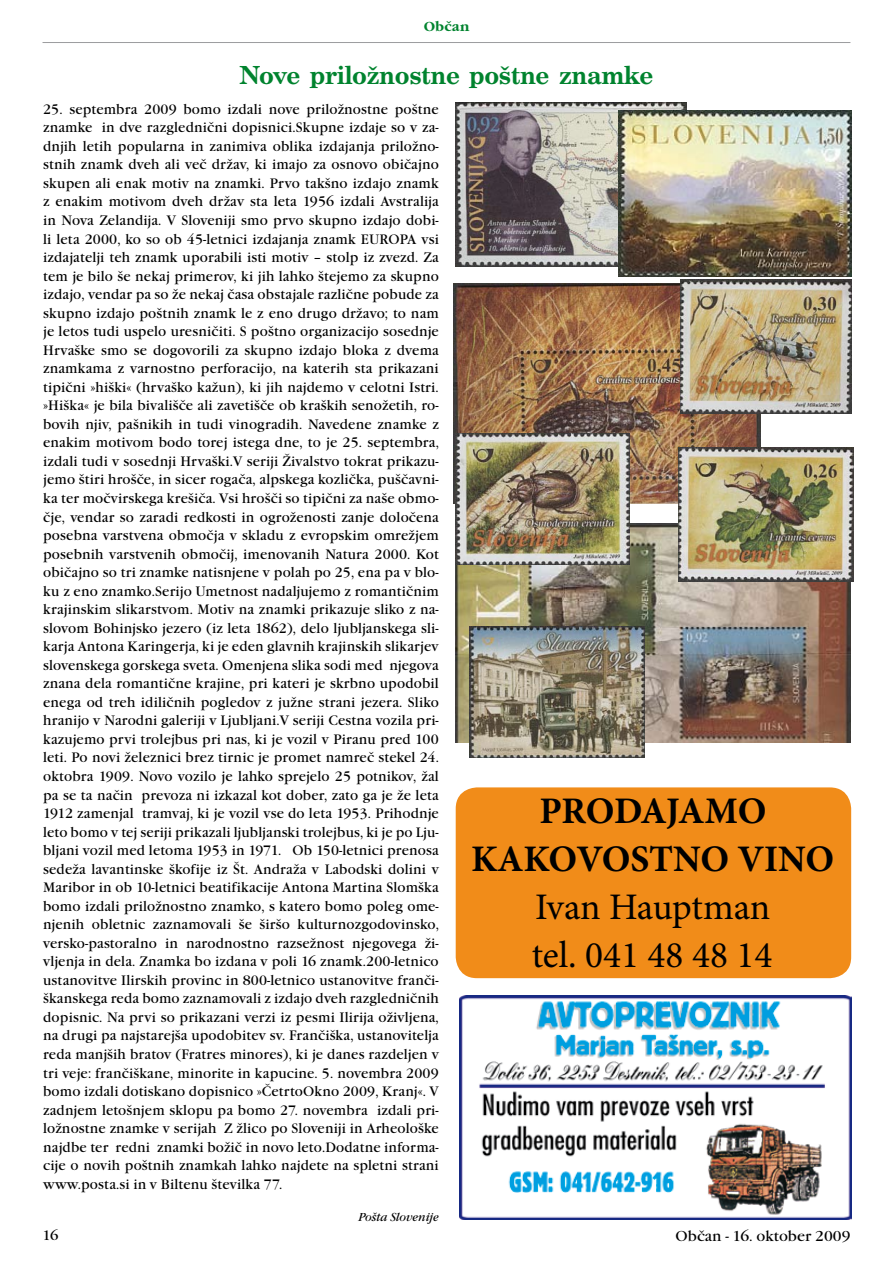
<style>
.page{position:relative;width:893px;height:1263px;background:#fff}
.page>*{position:absolute;margin:0;border:0;box-sizing:border-box;transform-origin:0 0}
.t1{font:37.5px/48px "Minion Pro";letter-spacing:-.005em;color:#000}
.t2{font:700 37.5px/48px "Minion Pro";letter-spacing:-.01em;color:#000;text-align:center}
.t3{font:700 27px "Century Sch TEE";letter-spacing:-.01em;color:#00832e}
.t4{font:15px "Garamond Itc TEE";color:#000}
.t5{font:14.25px/18.6px "Garamond Itc TEE";letter-spacing:.01em;color:#000;text-align:justify;scale:.96 1}
.t6{font:14.25px "Garamond Itc TEE";letter-spacing:.01em;color:#000}
.t7{font:700 13.5px "Garamond Itc TEE";letter-spacing:.01em;color:#00832e}
.t8{font:italic 12px "Garamond Itc TEE";color:#000;scale:.96 1}
</style>
<div class="page">
<hr style="left:43px;top:42px;width:807px;height:1px;background:#9c9d9f">
<div style="left:456px;top:787px;width:395px;height:191px;background:#f18c19;border-radius:21px"></div>
<img style="left:460px;top:995px;width:391px;height:225px">
<img style="left:455px;top:523px;width:395px;height:220px">
<img style="left:454px;top:284px;width:306px;height:220px">
<img style="left:680px;top:279px;width:172px;height:134px">
<img style="left:455px;top:434px;width:175px;height:131px">
<img style="left:679px;top:448px;width:174px;height:133px">
<img style="left:455px;top:102px;width:231px;height:165px">
<img style="left:469px;top:626px;width:175px;height:131px">
<img style="left:618px;top:111px;width:234px;height:165px">
<p class="t7" style="left:424px;top:19px;width:47px">Občan</p>
<h2 class="t3" style="left:240px;top:60px;width:415px">Nove priložnostne poštne znamke</h2>
<p class="t5" style="left:43px;top:100px;width:414px">25. septembra 2009 bomo izdali nove priložnostne poštne znamke in dve razglednični dopisnici.Skupne izdaje so v za&shy;dnjih letih popularna in zanimiva oblika izdajanja priložno&shy;stnih znamk dveh ali več držav, ki imajo za osnovo običajno skupen ali enak motiv na znamki. Prvo takšno izdajo znamk z enakim motivom dveh držav sta leta 1956 izdali Avstralija in Nova Zelandija. V Sloveniji smo prvo skupno izdajo dobi&shy;li leta 2000, ko so ob 45-letnici izdajanja znamk EUROPA vsi izdajatelji teh znamk uporabili isti motiv – stolp iz zvezd. Za tem je bilo še nekaj primerov, ki jih lahko štejemo za skupno izdajo, vendar pa so že nekaj časa obstajale različne pobude za skupno izdajo poštnih znamk le z eno drugo državo; to nam je letos tudi uspelo uresničiti. S poštno organizacijo sosednje Hrvaške smo se dogovorili za skupno izdajo bloka z dvema znamkama z varnostno perforacijo, na katerih sta prikazani tipični »hiški« (hrvaško kažun), ki jih najdemo v celotni Istri. »Hiška« je bila bivališče ali zavetišče ob kraških senožetih, ro&shy;bovih njiv, pašnikih in tudi vinogradih. Navedene znamke z enakim motivom bodo torej istega dne, to je 25. septembra, izdali tudi v sosednji Hrvaški.V seriji Živalstvo tokrat prikazu&shy;jemo štiri hrošče, in sicer rogača, alpskega kozlička, puščavni&shy;ka ter močvirskega krešiča. Vsi hrošči so tipični za naše obmo&shy;čje, vendar so zaradi redkosti in ogroženosti zanje določena posebna varstvena območja v skladu z evropskim omrežjem posebnih varstvenih območij, imenovanih Natura 2000. Kot običajno so tri znamke natisnjene v polah po 25, ena pa v blo&shy;ku z eno znamko.Serijo Umetnost nadaljujemo z romantičnim krajinskim slikarstvom. Motiv na znamki prikazuje sliko z na&shy;slovom Bohinjsko jezero (iz leta 1862), delo ljubljanskega sli&shy;karja Antona Karingerja, ki je eden glavnih krajinskih slikarjev slovenskega gorskega sveta. Omenjena slika sodi med njegova znana dela romantične krajine, pri kateri je skrbno upodobil enega od treh idiličnih pogledov z južne strani jezera. Sliko hranijo v Narodni galeriji v Ljubljani.V seriji Cestna vozila pri&shy;kazujemo prvi trolejbus pri nas, ki je vozil v Piranu pred 100 leti. Po novi železnici brez tirnic je promet namreč stekel 24. oktobra 1909. Novo vozilo je lahko sprejelo 25 potnikov, žal pa se ta način prevoza ni izkazal kot dober, zato ga je že leta 1912 zamenjal tramvaj, ki je vozil vse do leta 1953. Prihodnje leto bomo v tej seriji prikazali ljubljanski trolejbus, ki je po Lju&shy;bljani vozil med letoma 1953 in 1971. Ob 150-letnici prenosa sedeža lavantinske škofije iz Št. Andraža v Labodski dolini v Maribor in ob 10-letnici beatifikacije Antona Martina Slomška bomo izdali priložnostno znamko, s katero bomo poleg ome&shy;njenih obletnic zaznamovali še širšo kulturnozgodovinsko, versko-pastoralno in narodnostno razsežnost njegovega ži&shy;vljenja in dela. Znamka bo izdana v poli 16 znamk.200-letnico ustanovitve Ilirskih provinc in 800-letnico ustanovitve franči&shy;škanskega reda bomo zaznamovali z izdajo dveh razgledničnih dopisnic. Na prvi so prikazani verzi iz pesmi Ilirija oživljena, na drugi pa najstarejša upodobitev sv. Frančiška, ustanovitelja reda manjših bratov (Fratres minores), ki je danes razdeljen v tri veje: frančiškane, minorite in kapucine. 5. novembra 2009 bomo izdali dotiskano dopisnico »ČetrtoOkno 2009, Kranj«. V zadnjem letošnjem sklopu pa bomo 27. novembra izdali pri&shy;ložnostne znamke v serijah Z žlico po Sloveniji in Arheološke najdbe ter redni znamki božič in novo leto.Dodatne informa&shy;cije o novih poštnih znamkah lahko najdete na spletni strani www.posta.si in v Biltenu številka 77.</p>
<p class="t8" style="left:358px;top:1210px;width:85px">Pošta Slovenije</p>
<p class="t6" style="left:43px;top:1227px;width:17px">16</p>
<h1 class="t2" style="left:471px;top:787px;width:365px">PRODAJAMO<br>KAKOVOSTNO VINO</h1>
<h1 class="t1" style="left:532px;top:883px;width:242px">Ivan Hauptman tel. 041 48 48 14</h1>
<p class="t4" style="left:676px;top:1227px;width:176px">Občan - 16. oktober 2009</p>
</div>
